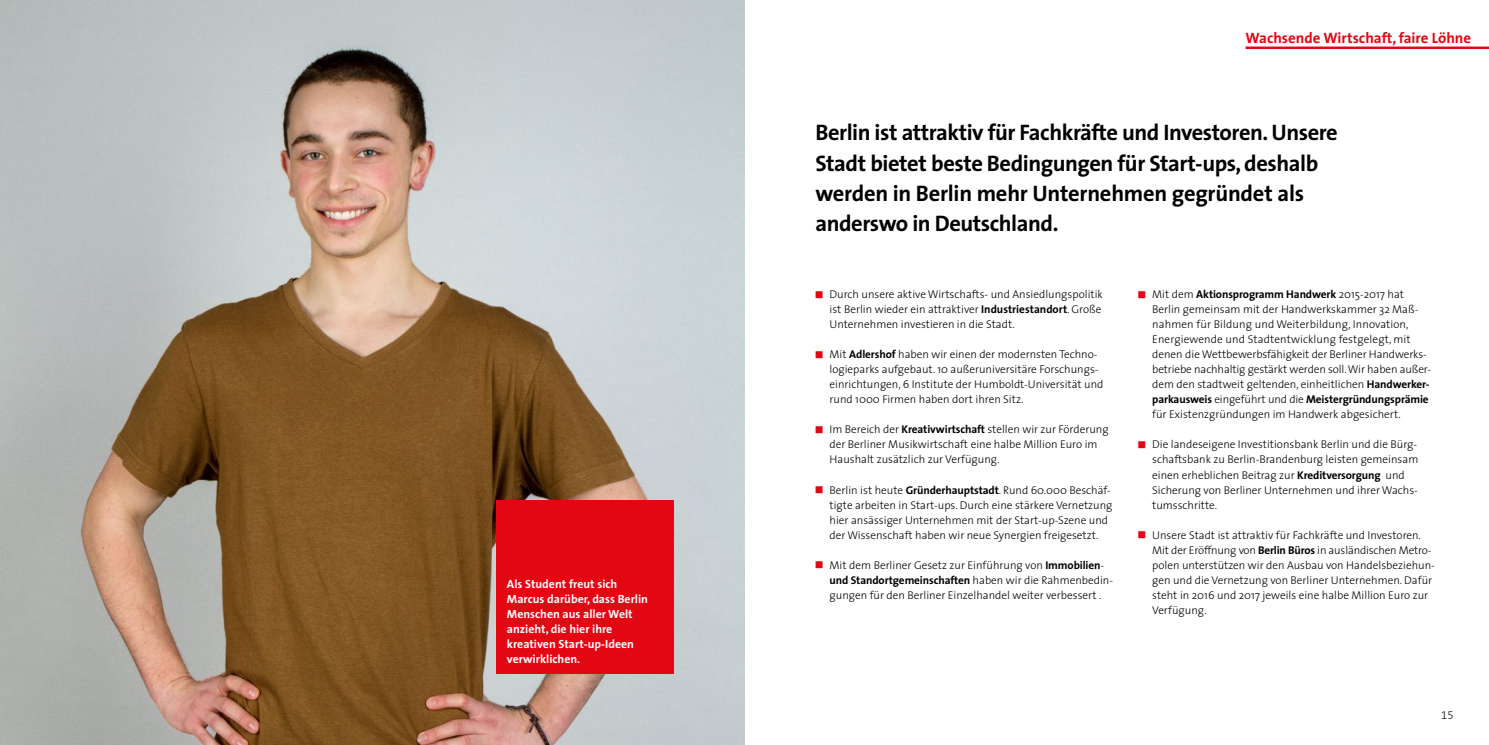
<style>
.page{position:relative;width:1489px;height:745px;background:#fff}
.page>*{position:absolute;margin:0;border:0;box-sizing:border-box;transform-origin:0 0}
.t1{font:700 22.5px/30px "The Sans";letter-spacing:-.02em;color:#000}
.t2{font:700 15px "The Sans";color:#e30613}
.t3{font:700 11.88px/15px "The Sans";color:#fff}
.t4{font:300 11.25px/15px "The Sans";color:#000}
.t5{font:11.25px "The Sans Light Expert";color:#000}
.s1{color:#e30613}
.s2{font-weight:700}
</style>
<div class="page">
<img style="left:0;top:0;width:744px;height:744px">
<hr style="left:1245px;top:46px;width:243px;height:3px;background:#e30613">
<div style="left:496px;top:500px;width:177px;height:173px;background:#e30613"></div>
<p class="t3" style="left:507px;top:576px;width:142px">Als Student freut sich<br>Marcus darüber, dass Berlin<br>Menschen aus aller Welt anzieht, die hier ihre kreativen Start-up-Ideen verwirklichen.</p>
<h2 class="t2" style="left:1245px;top:25px;width:227px">Wachsende Wirtschaft, faire Löhne</h2>
<h1 class="t1" style="left:815px;top:117px;width:524px">Berlin ist attraktiv für Fachkräfte und Investoren. Unsere Stadt bietet beste Bedingungen für Start-ups, deshalb werden in Berlin mehr Unternehmen gegründet als anderswo in Deutschland.</h1>
<p class="t4" style="left:829px;top:286px;width:275px;text-indent:-14px"><span class="s1">■</span> Durch unsere aktive Wirtschafts- und Ansiedlungspolitik ist Berlin wieder ein attraktiver <span class="s2">Industriestandort</span>. Große<br>Unternehmen investieren in die Stadt.</p>
<p class="t4" style="left:829px;top:346px;width:275px;text-indent:-14px"><span class="s1">■</span> Mit <span class="s2">Adlershof</span> haben wir einen der modernsten Techno&shy;logieparks aufgebaut. 10 außeruniversitäre Forschungs&shy;einrichtungen, 6 Institute der Humboldt-Universität und rund 1000 Firmen haben dort ihren Sitz.</p>
<p class="t4" style="left:829px;top:421px;width:280px;text-indent:-14px"><span class="s1">■</span> Im Bereich der <span class="s2">Kreativwirtschaft</span> stellen wir zur Förderung der Berliner Musikwirtschaft eine halbe Million Euro im<br>Haushalt zusätzlich zur Verfügung.</p>
<p class="t4" style="left:829px;top:481px;width:284px;text-indent:-14px"><span class="s1">■</span> Berlin ist heute <span class="s2">Gründerhauptstadt</span>. Rund 60.000 Beschäf&shy;tigte arbeiten in Start-ups. Durch eine stärkere Vernetzung hier ansässiger Unternehmen mit der Start-up-Szene und der Wissenschaft haben wir neue Synergien freigesetzt.</p>
<p class="t4" style="left:829px;top:556px;width:285px;text-indent:-14px"><span class="s1">■</span> Mit dem Berliner Gesetz zur Einführung von <span class="s2">Immobilien&shy;und Standortgemeinschaften</span> haben wir die Rahmenbedin&shy;gungen für den Berliner Einzelhandel weiter verbessert .</p>
<p class="t4" style="left:1152px;top:286px;width:280px;text-indent:-14px"><span class="s1">■</span> Mit dem <span class="s2">Aktionsprogramm Handwerk</span> 2015-2017 hat Berlin gemeinsam mit der Handwerkskammer 32 Maß&shy;nahmen für Bildung und Weiterbildung, Innovation, Energiewende und Stadtentwicklung festgelegt, mit denen die Wettbewerbsfähigkeit der Berliner Handwerks&shy;betriebe nachhaltig gestärkt werden soll. Wir haben außer&shy;dem den stadtweit geltenden, einheitlichen <span class="s2">Handwerker&shy;parkausweis</span> eingeführt und die <span class="s2">Meistergründungsprämie </span>für Existenzgründungen im Handwerk abgesichert.</p>
<p class="t4" style="left:1152px;top:436px;width:267px;text-indent:-14px"><span class="s1">■</span> Die landeseigene Investitionsbank Berlin und die Bürg&shy;schaftsbank zu Berlin-Brandenburg leisten gemeinsam einen erheblichen Beitrag zur <span class="s2">Kreditversorgung</span> und Sicherung von Berliner Unternehmen und ihrer Wachs&shy;tumsschritte.</p>
<p class="t4" style="left:1152px;top:526px;width:284px;text-indent:-14px"><span class="s1">■</span> Unsere Stadt ist attraktiv für Fachkräfte und Investoren.<br>Mit der Eröffnung von <span class="s2">Berlin Büros</span> in ausländischen Metro&shy;polen unterstützen wir den Ausbau von Handelsbeziehun&shy;gen und die Vernetzung von Berliner Unternehmen. Dafür steht in 2016 und 2017 jeweils eine halbe Million Euro zur Verfügung.</p>
<p class="t5" style="left:1440px;top:705px;width:14px">15</p>
</div>
